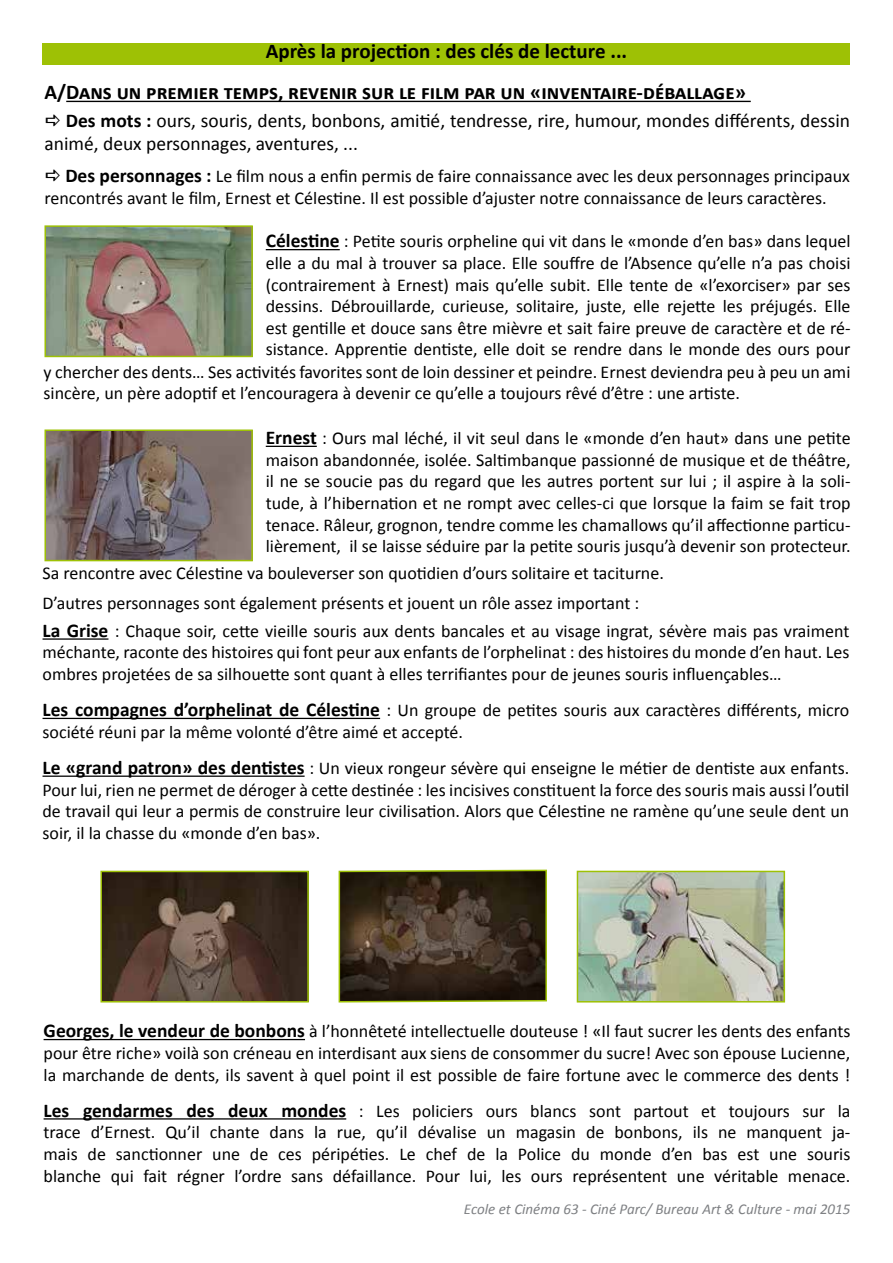
<style>
.page{position:relative;width:893px;height:1263px;background:#fff}
.page>*{position:absolute;margin:0;border:0;box-sizing:border-box;transform-origin:0 0}
.t1{font:700 21px/40.8px "Calibri";color:#000}
.t2{font:19.5px/23.4px "Calibri";color:#000}
.t3{font:18px/21.6px "Calibri";color:#000;text-align:justify}
.t4{font:italic 15px "Calibri";color:#7e8083}
.s1{font-weight:700}
.s2{font-weight:700;font-size:19.5px}
</style>
<div class="page">
<div style="left:43px;top:43px;width:807px;height:21px;background:#9ec105"></div>
<hr style="left:66px;top:101px;width:685px;height:1px;background:#000">
<img style="left:47px;top:228px;width:203px;height:126px">
<div style="left:44px;top:225px;width:209px;height:132px;border:2px solid #9ec105"></div>
<img style="left:47px;top:432px;width:203px;height:126px">
<div style="left:44px;top:429px;width:209px;height:132px;border:2px solid #9ec105"></div>
<img style="left:103px;top:874px;width:203px;height:125px">
<div style="left:100px;top:871px;width:209px;height:131px;border:2px solid #9ec105"></div>
<svg style="left:338px;top:869px;width:209px;height:134px;background:#3f3422"></svg>
<img style="left:580px;top:874px;width:202px;height:125px">
<div style="left:577px;top:871px;width:208px;height:131px;border:2px solid #9ec105"></div>
<hr style="left:266px;top:249px;width:74px;height:1px;background:#000">
<hr style="left:266px;top:446px;width:51px;height:1px;background:#000">
<hr style="left:43px;top:638px;width:65px;height:2px;background:#000">
<hr style="left:43px;top:718px;width:337px;height:1px;background:#000">
<hr style="left:43px;top:775px;width:262px;height:2px;background:#000">
<hr style="left:44px;top:1039px;width:261px;height:1px;background:#000">
<hr style="left:44px;top:1118px;width:302px;height:1px;background:#000">
<p class="t1" style="left:44px;top:30px;width:703px;text-indent:221px">Après la projection : des clés de lecture ...<br>A/Dans un premier temps, revenir sur le film par un «inventaire-déballage»</p>
<p class="t2" style="left:44px;top:108px;width:807px;text-indent:21px"><span class="s1">Des mots :</span> ours, souris, dents, bonbons, amitié, tendresse, rire, humour, mondes différents, dessin animé, deux personnages, aventures, ...</p>
<p class="t3" style="left:44px;top:165px;width:807px;text-indent:21px"><span class="s2">Des personnages :</span> Le film nous a enfin permis de faire connaissance avec les deux personnages principaux rencontrés avant le film, Ernest et Célestine. Il est possible d’ajuster notre connaissance de leurs caractères.</p>
<p class="t3" style="left:266px;top:230px;width:586px"><span class="s2">Célestine</span> : Petite souris orpheline qui vit dans le «monde d’en bas» dans lequel</p>
<p class="t3" style="left:266px;top:252px;width:586px">elle a du mal à trouver sa place. Elle souffre de l’Absence qu’elle n’a pas choisi</p>
<p class="t3" style="left:266px;top:273px;width:586px">(contrairement à Ernest) mais qu’elle subit. Elle tente de «l’exorciser» par ses</p>
<p class="t3" style="left:266px;top:295px;width:586px">dessins. Débrouillarde, curieuse, solitaire, juste, elle rejette les préjugés. Elle</p>
<p class="t3" style="left:266px;top:317px;width:586px">est gentille et douce sans être mièvre et sait faire preuve de caractère et de ré-</p>
<p class="t3" style="left:266px;top:338px;width:586px">sistance. Apprentie dentiste, elle doit se rendre dans le monde des ours pour</p>
<p class="t3" style="left:44px;top:360px;width:808px">y chercher des dents… Ses activités favorites sont de loin dessiner et peindre. Ernest deviendra peu à peu un ami</p>
<p class="t3" style="left:44px;top:382px;width:698px">sincère, un père adoptif et l’encouragera à devenir ce qu’elle a toujours rêvé d’être : une artiste.</p>
<p class="t3" style="left:266px;top:427px;width:586px"><span class="s2">Ernest</span> : Ours mal léché, il vit seul dans le «monde d’en haut» dans une petite maison abandonnée, isolée. Saltimbanque passionné de musique et de théâtre, il ne se soucie pas du regard que les autres portent sur lui ; il aspire à la soli&shy;tude, à l’hibernation et ne rompt avec celles-ci que lorsque la faim se fait trop tenace. Râleur, grognon, tendre comme les chamallows qu’il affectionne particu&shy;lièrement, il se laisse séduire par la petite souris jusqu’à devenir son protecteur.</p>
<p class="t3" style="left:43px;top:557px;width:623px;line-height:30.2px">Sa rencontre avec Célestine va bouleverser son quotidien d’ours solitaire et taciturne.<br>D’autres personnages sont également présents et jouent un rôle assez important :</p>
<p class="t3" style="left:43px;top:619px;width:808px"><span class="s2">La Grise</span> : Chaque soir, cette vieille souris aux dents bancales et au visage ingrat, sévère mais pas vraiment méchante, raconte des histoires qui font peur aux enfants de l’orphelinat : des histoires du monde d’en haut. Les ombres projetées de sa silhouette sont quant à elles terrifiantes pour de jeunes souris influençables…</p>
<p class="t3" style="left:43px;top:699px;width:808px"><span class="s2">Les compagnes d’orphelinat de Célestine</span> : Un groupe de petites souris aux caractères différents, micro société réuni par la même volonté d’être aimé et accepté.</p>
<p class="t3" style="left:43px;top:757px;width:808px"><span class="s2">Le «grand patron» des dentistes</span> : Un vieux rongeur sévère qui enseigne le métier de dentiste aux enfants.<br>Pour lui, rien ne permet de déroger à cette destinée : les incisives constituent la force des souris mais aussi l’outil de travail qui leur a permis de construire leur civilisation. Alors que Célestine ne ramène qu’une seule dent un soir, il la chasse du «monde d’en bas».</p>
<p class="t3" style="left:44px;top:1020px;width:808px"><span class="s2">Georges, le vendeur de bonbons</span> à l’honnêteté intellectuelle douteuse ! «Il faut sucrer les dents des enfants pour être riche» voilà son créneau en interdisant aux siens de consommer du sucre! Avec son épouse Lucienne, la marchande de dents, ils savent à quel point il est possible de faire fortune avec le commerce des dents !</p>
<p class="t3" style="left:44px;top:1099px;width:808px"><span class="s2">Les gendarmes des deux mondes</span> : Les policiers ours blancs sont partout et toujours sur la trace d’Ernest. Qu’il chante dans la rue, qu’il dévalise un magasin de bonbons, ils ne manquent ja&shy;mais de sanctionner une de ces péripéties. Le chef de la Police du monde d’en bas est une souris blanche qui fait régner l’ordre sans défaillance. Pour lui, les ours représentent une véritable menace.</p>
<p class="t4" style="left:464px;top:1198px;width:388px">Ecole et Cinéma 63 - Ciné Parc/ Bureau Art &amp; Culture - mai 2015</p>
</div>
